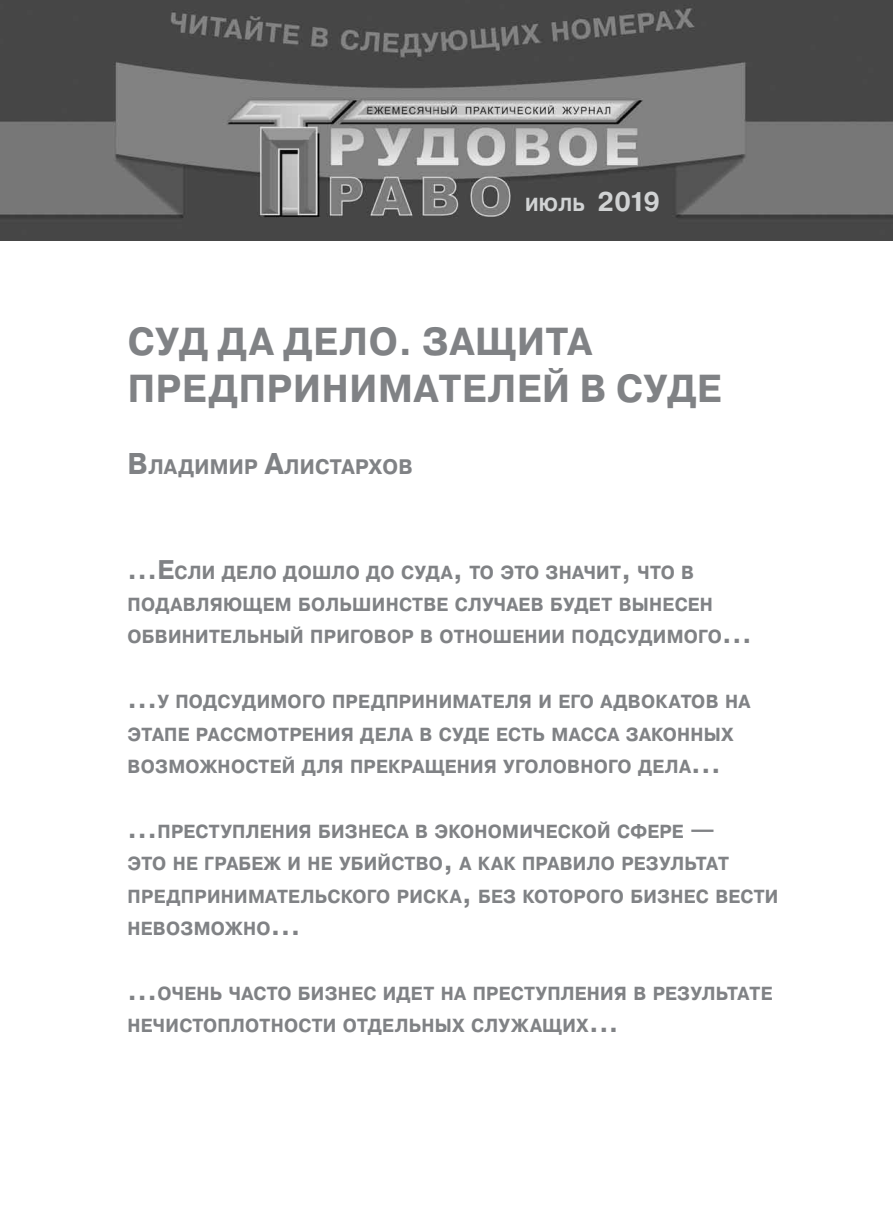
<style>
.page{position:relative;width:893px;height:1212px;background:#fff}
.page>*{position:absolute;margin:0;border:0;box-sizing:border-box;transform-origin:0 0}
.t1{font:700 39px/46.8px "Pragmatica";letter-spacing:.115em;color:#808285;scale:.94 1}
.t2{font:700 21px "Pragmatica";letter-spacing:.015em;color:#808285;scale:.94 1}
.t3{font:700 18.9px/32.4px "Pragmatica";letter-spacing:.015em;color:#808285;scale:.94 1}
.t4{font:700 18.9px "Pragmatica";color:#d1d3d4;scale:.94 1}
.s1{font-size:27px}
.s2{font-size:30px}
</style>
<div class="page">
<img style="left:0;top:0;width:893px;height:240px">
<p class="t4" style="left:525px;top:192px;width:145px">июль <span class="s1">2019</span></p>
<h1 class="t1" style="left:128px;top:319px;width:633px">Суд да дело. Защита предпринимателей в суде</h1>
<p class="t2" style="left:128px;top:453px;width:302px"><span class="s2">В</span>ладимир <span class="s2">А</span>листархов</p>
<p class="t3" style="left:128px;top:556px;width:666px"><span class="s1">...Е</span>сли дело дошло до суда<span class="s1">,</span> то это значит<span class="s1">,</span> что в подавляющем большинстве случаев будет вынесен обвинительный приговор в отношении подсудимого<span class="s1">...</span></p>
<p class="t3" style="left:128px;top:686px;width:664px"><span class="s1">...</span>у подсудимого предпринимателя и его адвокатов на этапе рассмотрения дела в суде есть масса законных возможностей для прекращения уголовного дела<span class="s1">...</span></p>
<p class="t3" style="left:128px;top:815px;width:694px"><span class="s1">...</span>преступления бизнеса в экономической сфере <span class="s1">―<br></span>это не грабеж и не убийство<span class="s1">,</span> а как правило результат предпринимательского риска<span class="s1">,</span> без которого бизнес вести невозможно<span class="s1">...</span></p>
<p class="t3" style="left:128px;top:977px;width:688px"><span class="s1">...</span>очень часто бизнес идет на преступления в результате нечистоплотности отдельных служащих<span class="s1">...</span></p>
</div>
